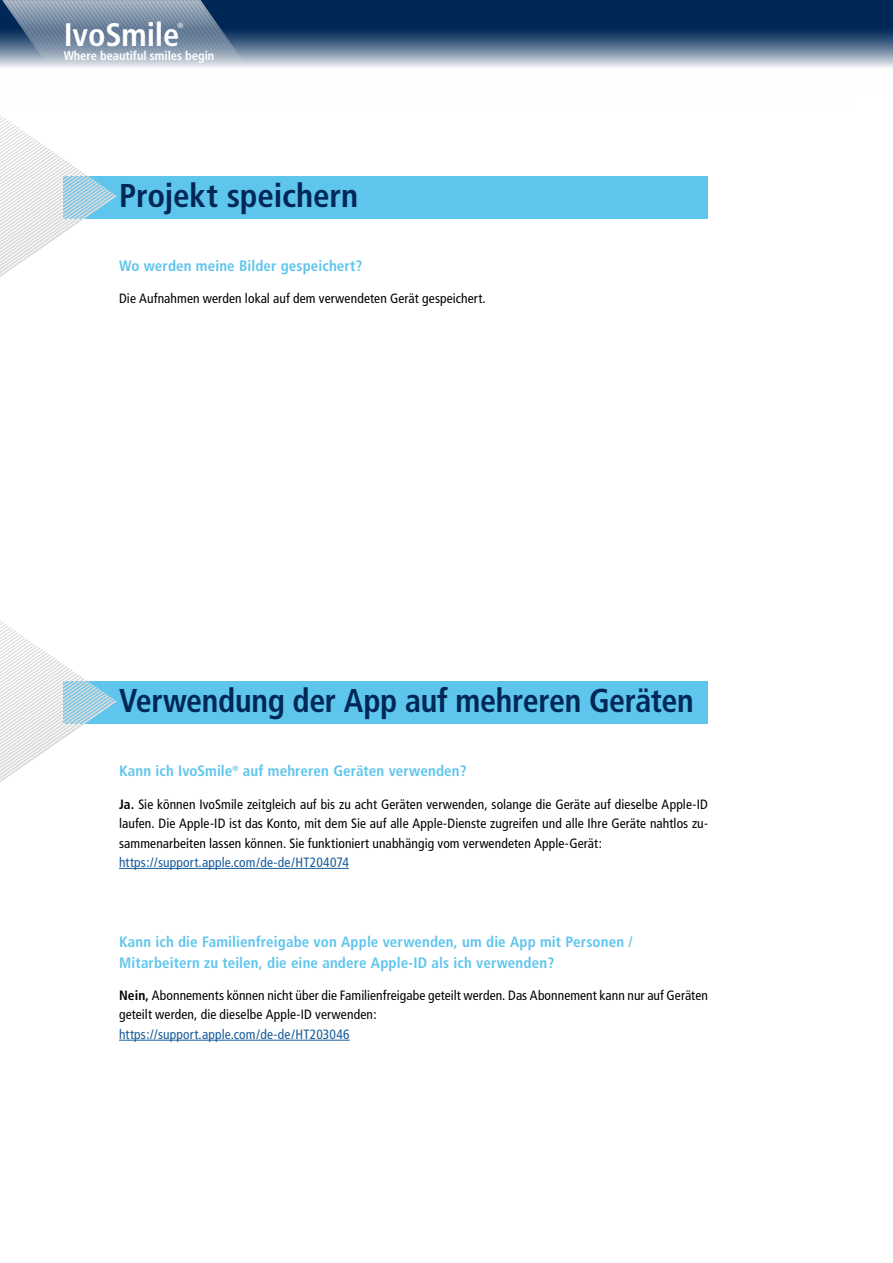
<style>
.page{position:relative;width:893px;height:1263px;background:#fff}
.page>*{position:absolute;margin:0;border:0;box-sizing:border-box;transform-origin:0 0}
.t1{font:700 condensed 33px "Frutiger";letter-spacing:-.01em;color:#002857}
.t2{font:700 condensed 32.55px "Frutiger";letter-spacing:-.005em;color:#fff}
.t3{font:700 condensed 15px/21px "Frutiger";letter-spacing:.01em;color:#5ec5ed}
.t4{font:condensed 13.5px/19.5px "Frutiger";letter-spacing:.005em;color:#000;text-align:justify}
.t5{font:condensed 13.5px "Frutiger";letter-spacing:.01em;color:#165b9a}
.t6{font:700 condensed 12.45px "Frutiger";letter-spacing:-.005em;color:#fff}
.t7{font:300 7.5px "Frutiger";color:#fff}
.s1{font-weight:700}
</style>
<div class="page">
<svg style="left:0;top:0;width:893px;height:67px;background:#3c5a7e"></svg>
<svg style="left:2px;top:0;width:248px;height:68px;background:#7d90a7"></svg>
<div style="left:64px;top:176px;width:644px;height:43px;background:#5ec5ed"></div>
<svg style="left:0;top:115px;width:117px;height:162px"></svg>
<div style="left:64px;top:682px;width:644px;height:42px;background:#5ec5ed"></div>
<hr style="left:119px;top:868px;width:230px;height:1px;background:#165b9a">
<hr style="left:119px;top:1040px;width:231px;height:1px;background:#165b9a">
<svg style="left:0;top:620px;width:117px;height:162px"></svg>
<h2 class="t2" style="left:64px;top:15px;width:117px">IvoSmile</h2>
<p class="t7" style="left:177px;top:21px;width:7px">®</p>
<p class="t6" style="left:64px;top:49px;width:152px">Where beautiful smiles begin</p>
<h1 class="t1" style="left:119px;top:176px;width:241px">Projekt speichern</h1>
<p class="t3" style="left:119px;top:255px;width:245px">Wo werden meine Bilder gespeichert?</p>
<p class="t4" style="left:119px;top:289px;width:368px">Die Aufnahmen werden lokal auf dem verwendeten Gerät gespeichert.</p>
<h1 class="t1" style="left:119px;top:681px;width:576px">Verwendung der App auf mehreren Geräten</h1>
<p class="t3" style="left:119px;top:761px;width:349px">Kann ich IvoSmile<sup>®</sup> auf mehreren Geräten verwenden?</p>
<p class="t4" style="left:119px;top:794px;width:590px"><span class="s1">Ja.</span> Sie können IvoSmile zeitgleich auf bis zu acht Geräten verwenden, solange die Geräte auf dieselbe Apple-ID laufen. Die Apple-ID ist das Konto, mit dem Sie auf alle Apple-Dienste zugreifen und alle Ihre Geräte nahtlos zu&shy;sammenarbeiten lassen können. Sie funktioniert unabhängig vom verwendeten Apple-Gerät:</p>
<p class="t5" style="left:119px;top:854px;width:231px">https://support.apple.com/de-de/HT204074</p>
<p class="t3" style="left:119px;top:931px;width:515px">Kann ich die Familienfreigabe von Apple verwenden, um die App mit Personen /<br>Mitarbeitern zu teilen, die eine andere Apple-ID als ich verwenden?</p>
<p class="t4" style="left:119px;top:985px;width:590px"><span class="s1">Nein,</span> Abonnements können nicht über die Familienfreigabe geteilt werden. Das Abonnement kann nur auf Geräten geteilt werden, die dieselbe Apple-ID verwenden:</p>
<p class="t5" style="left:119px;top:1026px;width:232px">https://support.apple.com/de-de/HT203046</p>
</div>
